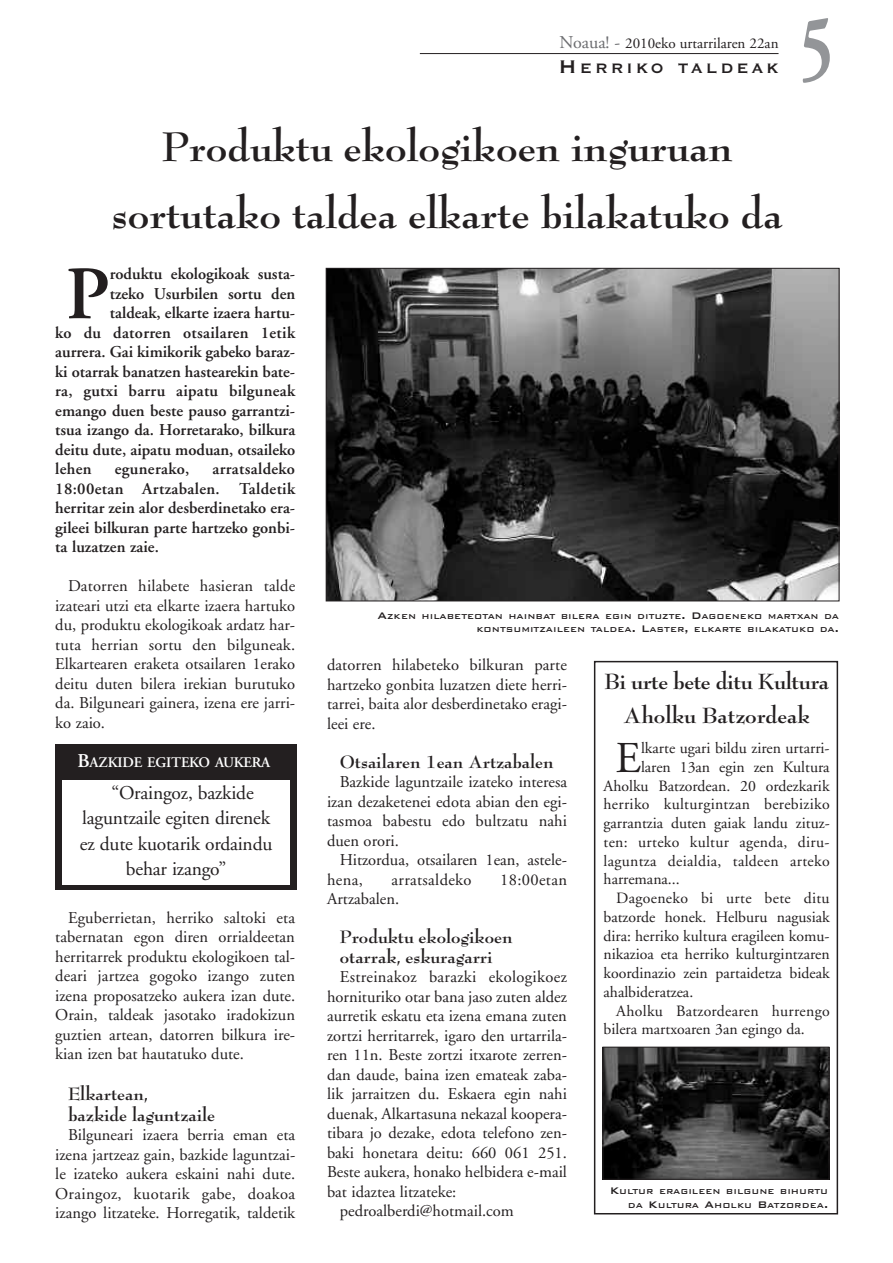
<style>
.page{position:relative;width:893px;height:1263px;background:#fff}
.page>*{position:absolute;margin:0;border:0;box-sizing:border-box;transform-origin:0 0}
.t1{font:700 90px "Adobe Garamond";color:#939598;scale:.7 1}
.t2{font:600 75.3px "Adobe Garamond";color:#231f20}
.t3{font:700 45px/67.5px "Bernhard Modern";color:#231f20;text-align:center}
.t4{font:43.95px "Adobe Garamond";color:#231f20}
.t5{font:700 24px/34.5px "Bernhard Modern";letter-spacing:-.015em;color:#231f20;text-align:center}
.t6{font:700 19.5px/21px "Bernhard Modern";color:#231f20}
.t7{font:19.5px "Adobe Garamond";letter-spacing:-.01em;color:#231f20}
.t8{font:700 18px "Copperplate Gothic BT";letter-spacing:.17em;color:#231f20}
.t9{font:16.5px/19.5px "Adobe Garamond";color:#231f20;text-align:justify}
.t10{font:600 16.5px/19.5px "Adobe Garamond";color:#231f20;text-align:justify}
.t11{font:16.5px "Adobe Garamond";letter-spacing:.02em;color:#231f20}
.t12{font:600 16.5px "Adobe Garamond";letter-spacing:.02em;color:#231f20}
.t13{font:15.75px "Adobe Garamond";color:#231f20}
.t14{font:15.75px "Adobe Garamond";letter-spacing:.02em;color:#231f20}
.t15{font:15px "Adobe Garamond";color:#231f20}
.t16{font:600 14.7px "Adobe Garamond";letter-spacing:-.015em;color:#fff}
.t17{font:500 9.6px/13.5px "Bank Gothic BT";color:#231f20;text-align:right}
.s1{font-size:18px;color:#6c6d70}
.s2{font-size:24px}
.s3{font-size:12.75px}
.s4{font-size:19.5px}
</style>
<div class="page">
<hr style="left:420px;top:53px;width:358px;height:1px;background:#231f20">
<img style="left:328px;top:270px;width:509px;height:329px">
<div style="left:55px;top:744px;width:242px;height:145px;background:#231f20"></div>
<div style="left:62px;top:780px;width:228px;height:105px;background:#fff"></div>
<div style="left:594px;top:661px;width:244px;height:553px;border:2px solid #231f20"></div>
<img style="left:605px;top:1049px;width:222px;height:128px">
<div style="left:603px;top:1047px;width:226px;height:132px;border:1px solid #231f20"></div>
<p class="t15" style="left:560px;top:38px;width:220px"><span class="s1">Noaua! -</span> 2010eko urtarrilaren 22an</p>
<p class="t8" style="left:559px;top:57px;width:221px"><span class="s2">H</span>ERRIKO TALDEAK</p>
<h3 class="t3" style="left:112px;top:114px;width:672px">Produktu ekologikoen inguruan sortutako taldea elkarte bilakatuko da</h3>
<h1 class="t1" style="left:800px;top:13px;width:48px">5</h1>
<h2 class="t2" style="left:66px;top:264px;width:46px">P</h2>
<p class="t10" style="left:110px;top:266px;width:187px">roduktu ekologikoak susta-</p>
<p class="t10" style="left:110px;top:285px;width:187px">tzeko Usurbilen sortu den</p>
<p class="t10" style="left:110px;top:305px;width:187px">taldeak, elkarte izaera hartu-</p>
<p class="t12" style="left:55px;top:326px;width:241px">ko du datorren otsailaren 1etik</p>
<p class="t10" style="left:55px;top:344px;width:241px">aurrera. Gai kimikorik gabeko baraz-</p>
<p class="t10" style="left:55px;top:363px;width:241px">ki otarrak banatzen hastearekin bate-</p>
<p class="t10" style="left:55px;top:383px;width:241px">ra, gutxi barru aipatu bilguneak</p>
<p class="t10" style="left:55px;top:402px;width:241px">emango duen beste pauso garrantzi-</p>
<p class="t10" style="left:55px;top:422px;width:241px">tsua izango da. Horretarako, bilkura</p>
<p class="t10" style="left:55px;top:441px;width:241px">deitu dute, aipatu moduan, otsaileko</p>
<p class="t10" style="left:55px;top:461px;width:38px">lehen</p>
<p class="t12" style="left:115px;top:462px;width:76px">egunerako,</p>
<p class="t10" style="left:55px;top:461px;width:241px;text-indent:157px">arratsaldeko 18:00etan Artzabalen. Taldetik herritar zein alor desberdinetako era&shy;gileei bilkuran parte hartzeko gonbi&shy;ta luzatzen zaie.</p>
<p class="t9" style="left:55px;top:578px;width:241px;text-indent:13px">Datorren hilabete hasieran talde izateari utzi eta elkarte izaera hartuko du, produktu ekologikoak ardatz har&shy;tuta herrian sortu den bilguneak.<br>Elkartearen eraketa otsailaren 1erako deitu duten bilera irekian burutuko da. Bilguneari gainera, izena ere jarri&shy;ko zaio.</p>
<p class="t17" style="left:378px;top:609px;width:463px"><span class="s3">A</span>ZKEN HILABETEOTAN HAINBAT BILERA EGIN DITUZTE<span class="s3">. D</span>AGOENEKO MARTXAN DA<br>KONTSUMITZAILEEN TALDEA<span class="s3">. L</span>ASTER<span class="s3">,</span> ELKARTE BILAKATUKO DA<span class="s3">.</span></p>
<p class="t9" style="left:327px;top:656px;width:241px">datorren hilabeteko bilkuran parte hartzeko gonbita luzatzen diete herri&shy;tarrei, baita alor desberdinetako eragi&shy;leei ere.</p>
<p class="t6" style="left:340px;top:751px;width:215px">Otsailaren 1ean Artzabalen</p>
<p class="t9" style="left:327px;top:773px;width:242px;text-indent:13px">Bazkide laguntzaile izateko interesa izan dezaketenei edota abian den egi&shy;tasmoa babestu edo bultzatu nahi duen orori.</p>
<p class="t9" style="left:327px;top:851px;width:241px;text-indent:13px">Hitzordua, otsailaren 1ean, astele&shy;hena,</p>
<h3 class="t5" style="left:604px;top:665px;width:226px">Bi urte bete ditu Kultura<br>Aholku Batzordeak</h3>
<p class="t16" style="left:78px;top:756px;width:194px"><span class="s4">B</span>AZKIDE EGITEKO AUKERA</p>
<h3 class="t4" style="left:615px;top:740px;width:27px">E</h3>
<p class="t13" style="left:641px;top:742px;width:190px">lkarte ugari bildu ziren urtarri-</p>
<p class="t13" style="left:641px;top:761px;width:190px">laren 13an egin zen Kultura</p>
<p class="t13" style="left:604px;top:779px;width:228px">Aholku Batzordean. 20 ordezkarik</p>
<p class="t14" style="left:604px;top:798px;width:228px">herriko kulturgintzan berebiziko</p>
<p class="t13" style="left:604px;top:817px;width:228px">garrantzia duten gaiak landu zituz-</p>
<p class="t14" style="left:604px;top:836px;width:228px">ten: urteko kultur agenda, diru-</p>
<p class="t14" style="left:604px;top:854px;width:228px">laguntza deialdia, taldeen arteko</p>
<p class="t13" style="left:604px;top:873px;width:78px">harremana...</p>
<p class="t14" style="left:616px;top:892px;width:215px">Dagoeneko bi urte bete ditu</p>
<p class="t13" style="left:604px;top:911px;width:228px">batzorde honek. Helburu nagusiak</p>
<p class="t13" style="left:604px;top:929px;width:228px">dira: herriko kultura eragileen komu-</p>
<p class="t13" style="left:604px;top:948px;width:228px">nikazioa eta herriko kulturgintzaren</p>
<p class="t13" style="left:604px;top:967px;width:228px">koordinazio zein partaidetza bideak</p>
<p class="t13" style="left:604px;top:986px;width:91px">ahalbideratzea.</p>
<p class="t14" style="left:616px;top:1004px;width:215px">Aholku Batzordearen hurrengo</p>
<p class="t13" style="left:604px;top:1023px;width:203px">bilera martxoaren 3an egingo da.</p>
<p class="t7" style="left:111px;top:785px;width:144px">“Oraingoz, bazkide</p>
<p class="t7" style="left:82px;top:810px;width:189px">laguntzaile egiten direnek</p>
<p class="t7" style="left:80px;top:836px;width:194px">ez dute kuotarik ordaindu</p>
<p class="t7" style="left:126px;top:861px;width:102px">behar izango”</p>
<p class="t11" style="left:392px;top:873px;width:81px">arratsaldeko</p>
<p class="t11" style="left:500px;top:873px;width:68px">18:00etan</p>
<p class="t9" style="left:327px;top:890px;width:74px">Artzabalen.</p>
<p class="t6" style="left:340px;top:927px;width:174px;line-height:19.5px">Produktu ekologikoen otarrak, eskuragarri</p>
<p class="t11" style="left:340px;top:970px;width:229px">Estreinakoz barazki ekologikoez</p>
<p class="t9" style="left:327px;top:988px;width:241px">hornituriko otar bana jaso zuten aldez</p>
<p class="t9" style="left:327px;top:1007px;width:241px">aurretik eskatu eta izena emana zuten</p>
<p class="t9" style="left:327px;top:1027px;width:241px">zortzi herritarrek, igaro den urtarrila-</p>
<p class="t9" style="left:327px;top:1046px;width:241px">ren 11n. Beste zortzi itxarote zerren-</p>
<p class="t9" style="left:327px;top:1066px;width:241px">dan daude, baina izen emateak zaba-</p>
<p class="t9" style="left:327px;top:1085px;width:241px">lik jarraitzen du. Eskaera egin nahi</p>
<p class="t9" style="left:327px;top:1105px;width:241px">duenak, Alkartasuna nekazal koopera-</p>
<p class="t9" style="left:327px;top:1124px;width:241px">tibara jo dezake, edota telefono zen-</p>
<p class="t9" style="left:327px;top:1144px;width:241px">baki honetara deitu: 660 061 251.</p>
<p class="t9" style="left:327px;top:1163px;width:241px">Beste aukera, honako helbidera e-mail</p>
<p class="t9" style="left:327px;top:1183px;width:131px">bat idaztea litzateke:</p>
<p class="t9" style="left:340px;top:1202px;width:176px">pedroalberdi@hotmail.com</p>
<p class="t9" style="left:55px;top:909px;width:241px;text-indent:13px">Eguberrietan, herriko saltoki eta tabernatan egon diren orrialdeetan herritarrek produktu ekologikoen tal&shy;deari jartzea gogoko izango zuten izena proposatzeko aukera izan dute.<br>Orain, taldeak jasotako iradokizun guztien artean, datorren bilkura ire&shy;kian izen bat hautatuko dute.</p>
<p class="t6" style="left:68px;top:1083px;width:149px">Elkartean,<br>bazkide laguntzaile</p>
<p class="t9" style="left:55px;top:1127px;width:241px;text-indent:13px">Bilguneari izaera berria eman eta izena jartzeaz gain, bazkide laguntzai&shy;le izateko aukera eskaini nahi dute.<br>Oraingoz, kuotarik gabe, doakoa izango litzateke. Horregatik, taldetik</p>
<p class="t17" style="left:610px;top:1184px;width:220px"><span class="s3">K</span>ULTUR ERAGILEEN BILGUNE BIHURTU<br>DA <span class="s3">K</span>ULTURA <span class="s3">A</span>HOLKU <span class="s3">B</span>ATZORDEA<span class="s3">.</span></p>
</div>
